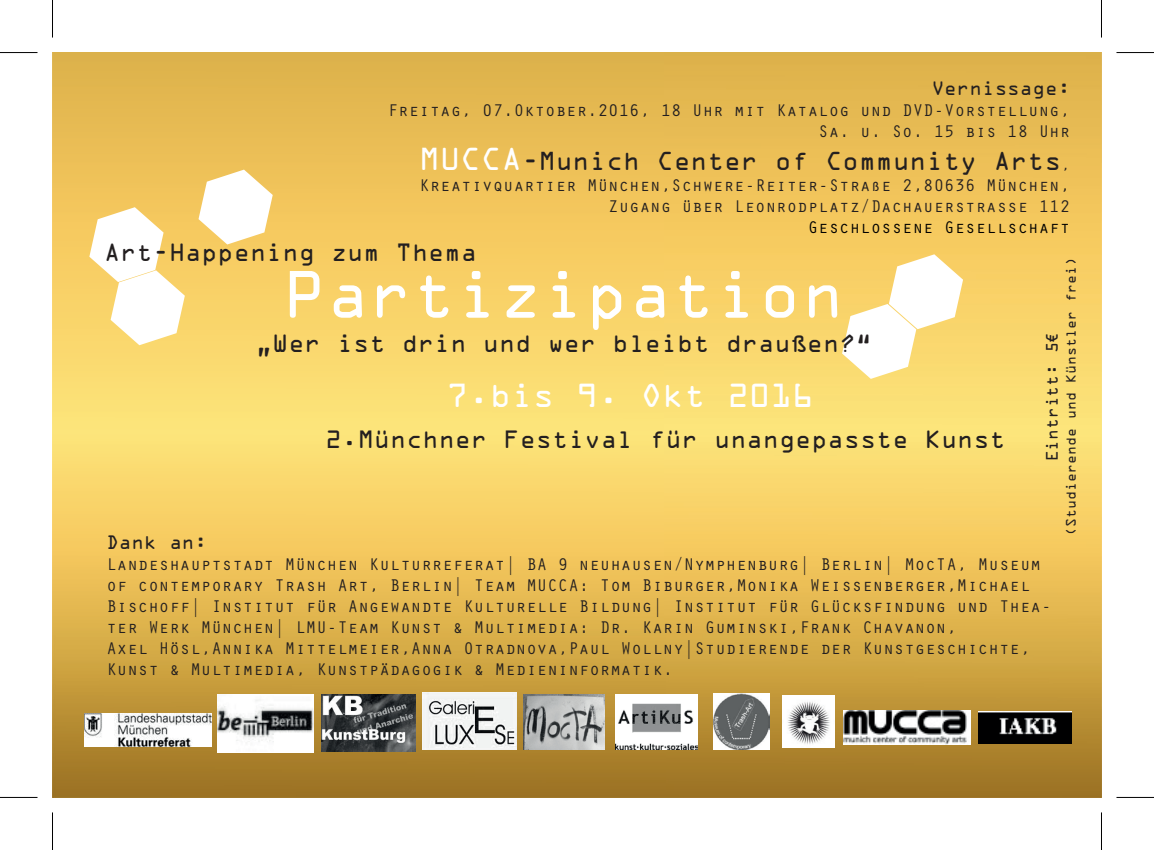
<style>
.page{position:relative;width:1154px;height:850px;background:#fff}
.page>*{position:absolute;margin:0;border:0;box-sizing:border-box;transform-origin:0 0}
.t1{font:60px "OCRA Std";color:#fff}
.t2{font:30px "OCRA Std";color:#fff}
.t3{font:23.5px "OCRA Std";color:#231f20}
.t4{font:22.5px "OCRA Std";color:#231f20}
.t5{font:17.5px/21px "Orator Std";color:#231f20;text-align:right}
.t6{font:17.5px "Orator Std";color:#000}
.t7{font:17.5px "OCRA Std";color:#231f20}
.t8{font:15px "OCRA Std";color:#231f20}
.t9{font:12.5px "OCRA Std";color:#231f20}
.s1{font-size:28.5px;color:#fff}
.s2{font-family:"Orator Std";font-size:15px}
</style>
<div class="page">
<img style="left:52px;top:52px;width:612px;height:579px">
<img style="left:664px;top:52px;width:437px;height:745px">
<img style="left:52px;top:631px;width:613px;height:166px">
<img style="left:84px;top:712px;width:128px;height:33px">
<img style="left:713px;top:692px;width:56px;height:57px">
<img style="left:218px;top:694px;width:96px;height:57px">
<img style="left:321px;top:694px;width:94px;height:57px">
<img style="left:422px;top:692px;width:95px;height:57px">
<img style="left:523px;top:694px;width:82px;height:55px">
<img style="left:616px;top:694px;width:81px;height:55px">
<svg style="left:89px;top:207px;width:96px;height:138px"></svg>
<svg style="left:198px;top:169px;width:75px;height:75px"></svg>
<svg style="left:842px;top:254px;width:121px;height:124px"></svg>
<img style="left:844px;top:710px;width:126px;height:34px">
<img style="left:979px;top:710px;width:92px;height:33px">
<img style="left:782px;top:695px;width:53px;height:52px">
<hr style="left:0;top:52px;width:38px;height:1px;background:#000">
<hr style="left:1116px;top:52px;width:38px;height:1px;background:#000">
<hr style="left:0;top:796px;width:38px;height:1px;background:#000">
<hr style="left:1116px;top:796px;width:38px;height:1px;background:#000">
<hr style="left:52px;top:0;width:1px;height:38px;background:#000">
<hr style="left:52px;top:812px;width:1px;height:37px;background:#000">
<hr style="left:1101px;top:0;width:1px;height:38px;background:#000">
<hr style="left:1101px;top:812px;width:1px;height:37px;background:#000">
<p class="t7" style="left:932px;top:80px;width:140px">Vernissage:</p>
<p class="t5" style="left:388px;top:98px;width:684px">Freitag, 07.Oktober.2016, 18 Uhr mit Katalog und DVD-Vorstellung,<br>Sa. u. So. 15 bis 18 Uhr</p>
<h3 class="t3" style="left:419px;top:150px;width:653px"><span class="s1">MUCCA</span>-Munich Center of Community Arts<span class="s2">,</span></h3>
<p class="t5" style="left:419px;top:173px;width:653px">Kreativquartier München,Schwere-Reiter-Straße 2,80636 München,<br>Zugang über Leonrodplatz/Dachauerstrasse 112</p>
<p class="t6" style="left:808px;top:214px;width:264px">Geschlossene Gesellschaft</p>
<p class="t4" style="left:104px;top:242px;width:374px">Art-Happening zum Thema</p>
<h1 class="t1" style="left:283px;top:268px;width:563px">Partizipation</h1>
<p class="t4" style="left:256px;top:333px;width:617px">„Wer ist drin und wer bleibt draußen?“</p>
<h2 class="t2" style="left:446px;top:382px;width:369px">7.bis 9. Okt 2016</h2>
<p class="t4" style="left:325px;top:429px;width:682px">2.Münchner Festival für unangepasste Kunst</p>
<p class="t8" style="left:1045px;top:461px;width:131px;rotate:-90deg">Eintritt: 5€</p>
<p class="t7" style="left:106px;top:534px;width:102px">Dank an:</p>
<p class="t5" style="left:106px;top:553px;width:946px;text-align:left">Landeshauptstadt München Kulturreferat| BA 9 neuhausen/Nymphenburg| Berlin| MocTA, Museum of contemporary Trash Art, Berlin| Team MUCCA: Tom Biburger,Monika Weissenberger,Michael Bischoff| Institut für Angewandte Kulturelle Bildung| Institut für Glücksfindung und Thea&shy;ter Werk München| LMU-Team Kunst &amp; Multimedia: Dr. Karin Guminski,Frank Chavanon,<br>Axel Hösl,Annika Mittelmeier,Anna Otradnova,Paul Wollny|Studierende der Kunstgeschichte, Kunst &amp; Multimedia, Kunstpädagogik &amp; Medieninformatik.</p>
<p class="t9" style="left:1065px;top:536px;width:280px;rotate:-90deg">(Studierende und Künstler frei)</p>
</div>
